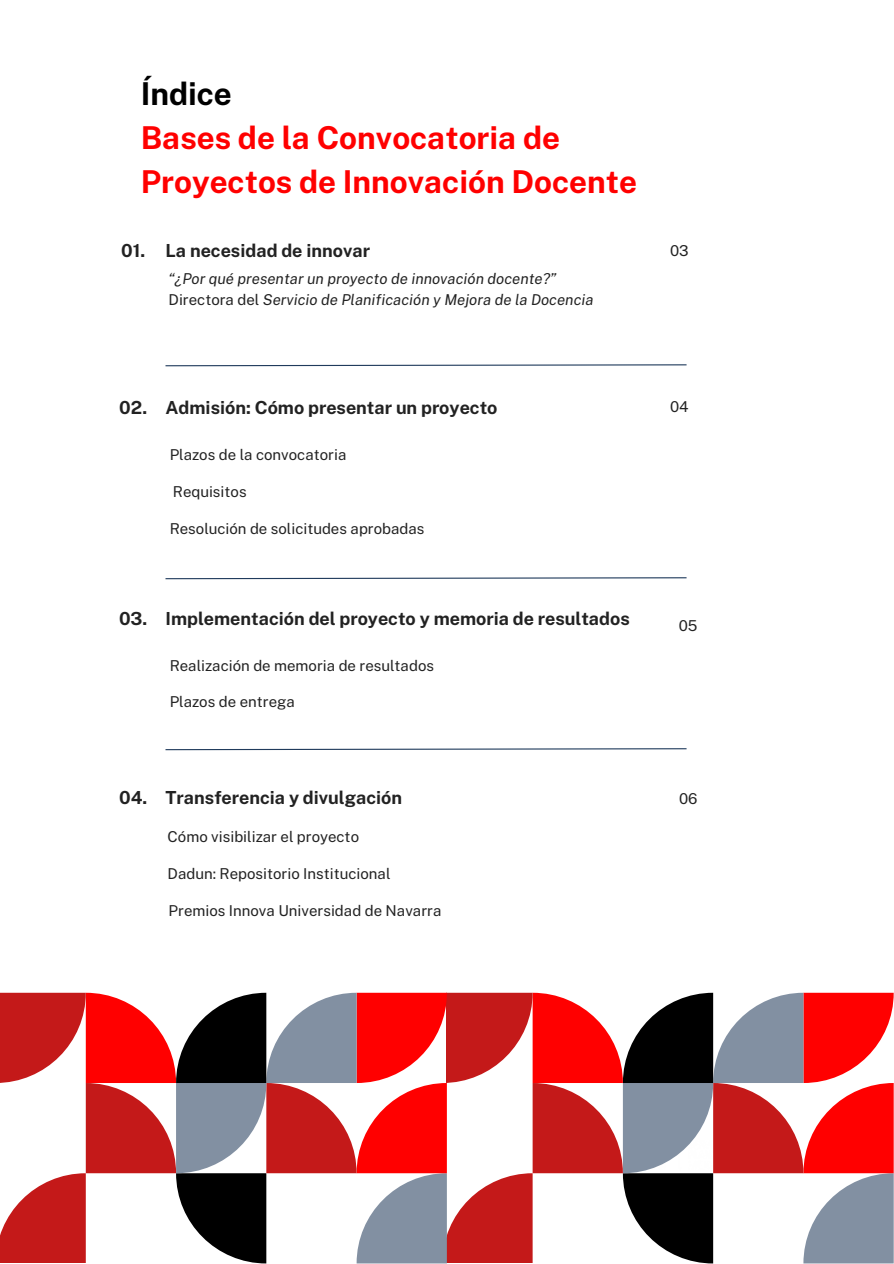
<style>
.page{position:relative;width:894px;height:1264px;background:#fff}
.page>*{position:absolute;margin:0;border:0;box-sizing:border-box;transform-origin:0 0}
.t1{font:700 31.5px/43.8px "Public Sans";color:#f00}
.t2{font:700 18px "Public Sans";color:#222}
.t3{font:15px "Public Sans";color:#222}
.t4{font:italic 15px "Public Sans";color:#222}
.s1{color:#000}
.s2{font-style:normal}
</style>
<div class="page">
<svg style="left:165px;top:364px;width:522px;height:3px"></svg>
<svg style="left:0;top:992px;width:893px;height:271px"></svg>
<svg style="left:165px;top:577px;width:522px;height:3px"></svg>
<svg style="left:165px;top:748px;width:522px;height:2px"></svg>
<h2 class="t1" style="left:141px;top:71px;width:497px"><span class="s1">Índice<br></span>Bases de la Convocatoria de<br>Proyectos de Innovación Docente</h2>
<h2 class="t2" style="left:121px;top:240px;width:26px">01.</h2>
<p class="t2" style="left:165px;top:240px;width:206px">La necesidad de innovar</p>
<p class="t3" style="left:669px;top:242px;width:20px">03</p>
<h2 class="t4" style="left:169px;top:270px;width:389px">“¿Por qué presentar un proyecto de innovación docente?”</h2>
<p class="t4" style="left:169px;top:290px;width:426px"><span class="s2">Directora del</span> Servicio de Planificación y Mejora de la Docencia</p>
<p class="t2" style="left:119px;top:397px;width:29px">02.</p>
<h2 class="t2" style="left:165px;top:397px;width:333px">Admisión: Cómo presentar un proyecto</h2>
<p class="t3" style="left:170px;top:446px;width:178px">Plazos de la convocatoria</p>
<p class="t3" style="left:173px;top:483px;width:75px">Requisitos</p>
<h2 class="t3" style="left:170px;top:519px;width:256px">Resolución de solicitudes aprobadas</h2>
<p class="t3" style="left:669px;top:398px;width:20px">04</p>
<h2 class="t2" style="left:119px;top:607px;width:30px">03.</h2>
<p class="t2" style="left:165px;top:607px;width:465px">Implementación del proyecto y memoria de resultados</p>
<p class="t3" style="left:678px;top:617px;width:20px">05</p>
<p class="t3" style="left:170px;top:656px;width:266px">Realización de memoria de resultados</p>
<h2 class="t3" style="left:170px;top:693px;width:127px">Plazos de entrega</h2>
<h2 class="t2" style="left:119px;top:786px;width:30px">04.</h2>
<p class="t2" style="left:165px;top:786px;width:238px">Transferencia y divulgación</p>
<p class="t3" style="left:678px;top:789px;width:20px">06</p>
<p class="t3" style="left:168px;top:827px;width:193px">Cómo visibilizar el proyecto</p>
<p class="t3" style="left:168px;top:865px;width:224px">Dadun: Repositorio Institucional</p>
<p class="t3" style="left:169px;top:901px;width:274px">Premios Innova Universidad de Navarra</p>
</div>
